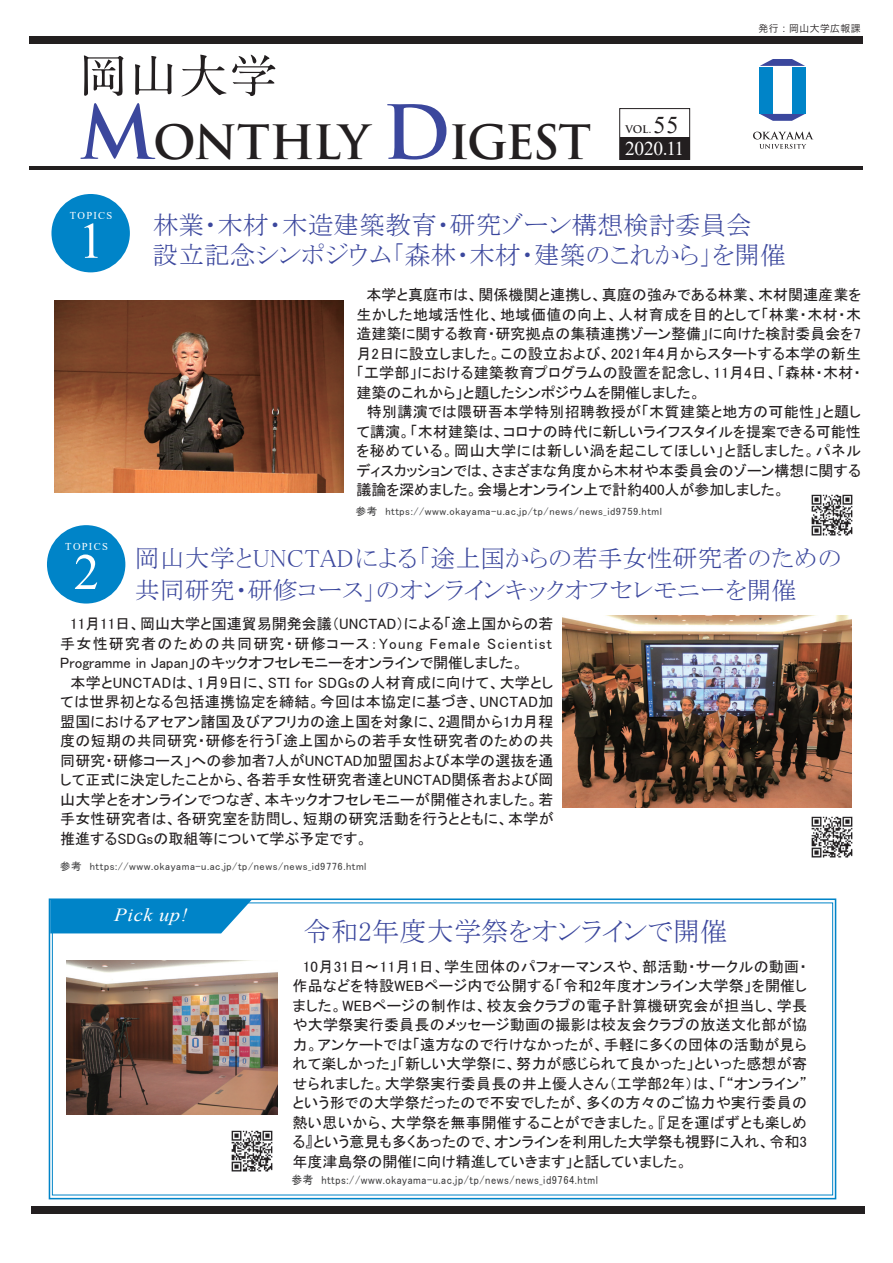
<style>
.page{position:relative;width:893px;height:1263px;background:#fff}
.page>*{position:absolute;margin:0;border:0;box-sizing:border-box;transform-origin:0 0}
.t1{font:51px "Times New Roman";color:#fff}
.t2{font:700 46.05px "Trajan Pro";letter-spacing:-.04em;color:#231f20}
.t3{font:27px "MS P Mincho";letter-spacing:.01em;color:#3b479d}
.t4{font:25.5px/30px "MS P Mincho";letter-spacing:.01em;color:#3b479d}
.t5{font:24.75px/31.5px "MS P Mincho";letter-spacing:.01em;color:#3b479d}
.t6{font:24px "Times New Roman";color:#231f20}
.t7{font:19.5px "Times New Roman";letter-spacing:-.01em;color:#fff}
.t8{font:italic 18.6px "Times New Roman";letter-spacing:.03em;color:#fff;scale:1.11 1}
.t9{font:15px/19.5px "MS P Gothic";letter-spacing:.01em;color:#231f20}
.t10{font:11.7px "MS P Gothic";letter-spacing:.05em;color:#3e3e3f;scale:.9 1}
.t11{font:10.5px "MS P Gothic";letter-spacing:.05em;color:#3e3e3f}
.t12{font:10.5px "Times New Roman";letter-spacing:.125em;color:#fff}
.t13{font:700 10.35px "Trajan Pro";color:#231f20}
.t14{font:9.75px "Hira Kaku Pro W3";letter-spacing:.055em;color:#231f20}
.s1{font-size:72.45px;color:#3b479d}
</style>
<div class="page">
<div style="left:31px;top:1206px;width:834px;height:8px;background:#231f20"></div>
<div style="left:30px;top:36px;width:833px;height:8px;background:#231f20"></div>
<hr style="left:30px;top:167px;width:833px;height:3px;background:#231f20">
<svg style="left:760px;top:59px;width:45px;height:7px"></svg>
<svg style="left:760px;top:114px;width:45px;height:7px"></svg>
<div style="left:792px;top:67px;width:13px;height:47px;background:#0084c8"></div>
<div style="left:760px;top:67px;width:13px;height:47px;background:#0084c8"></div>
<svg style="left:753px;top:132px;width:60px;height:17px"></svg>
<div style="left:620px;top:137px;width:70px;height:22px;background:#231f20"></div>
<div style="left:619px;top:108px;width:71px;height:52px;border:1px solid #231f20"></div>
<div style="left:51px;top:194px;width:79px;height:78px;background:#0084c8;border-radius:50%"></div>
<svg style="left:84px;top:55px;width:39px;height:41px"></svg>
<svg style="left:135px;top:56px;width:37px;height:39px"></svg>
<svg style="left:181px;top:55px;width:45px;height:41px"></svg>
<svg style="left:232px;top:54px;width:43px;height:42px"></svg>
<div style="left:47px;top:525px;width:78px;height:78px;background:#0084c8;border-radius:50%"></div>
<div style="left:49px;top:898px;width:787px;height:301px;border:2px solid #0084c8"></div>
<svg style="left:50px;top:900px;width:202px;height:33px"></svg>
<img style="left:562px;top:615px;width:290px;height:193px">
<img style="left:54px;top:300px;width:289px;height:193px">
<img style="left:66px;top:960px;width:212px;height:154px">
<img style="left:231px;top:1130px;width:42px;height:42px">
<img style="left:811px;top:494px;width:42px;height:42px">
<img style="left:811px;top:816px;width:42px;height:42px">
<h2 class="t2" style="left:79px;top:113px;width:513px"><span class="s1">M</span>ONTHLY <span class="s1">D</span>IGEST</h2>
<h3 class="t6" style="left:654px;top:108px;width:26px">55</h3>
<p class="t13" style="left:626px;top:123px;width:27px">VOL.</p>
<h3 class="t7" style="left:625px;top:134px;width:61px">2020.11</h3>
<p class="t14" style="left:758px;top:20px;width:104px">発行 : 岡山大学広報課</p>
<p class="t12" style="left:70px;top:208px;width:44px">TOPICS</p>
<h1 class="t1" style="left:78px;top:205px;width:27px">1</h1>
<h3 class="t4" style="left:153px;top:210px;width:635px">林業・木材・木造建築教育・研究ゾーン構想検討委員会<br>設立記念シンポジウム「森林・木材・建築のこれから」を開催</h3>
<p class="t9" style="left:356px;top:285px;width:506px">　本学と真庭市は、関係機関と連携し、真庭の強みである林業、木材関連産業を生かした地域活性化、地域価値の向上、人材育成を目的として「林業・木材・木造建築に関する教育・研究拠点の集積連携ゾーン整備」に向けた検討委員会を7月2日に設立しました。この設立および、2021年4月からスタートする本学の新生「工学部」における建築教育プログラムの設置を記念し、11月4日、「森林・木材・建築のこれから」と題したシンポジウムを開催しました。<br>　特別講演では隈研吾本学特別招聘教授が「木質建築と地方の可能性」と題して講演。「木材建築は、コロナの時代に新しいライフスタイルを提案できる可能性を秘めている。岡山大学には新しい渦を起こしてほしい」と話しました。パネルディスカッションでは、さまざまな角度から木材や本委員会のゾーン構想に関する議論を深めました。会場とオンライン上で計約400人が参加しました。</p>
<p class="t11" style="left:356px;top:506px;width:308px">参考　https://www.okayama-u.ac.jp/tp/news/news_id9759.html</p>
<p class="t12" style="left:65px;top:539px;width:44px">TOPICS</p>
<h3 class="t5" style="left:135px;top:543px;width:708px">岡山大学とUNCTADによる「途上国からの若手女性研究者のための共同研究・研修コース」のオンラインキックオフセレモニーを開催</h3>
<p class="t9" style="left:60px;top:614px;width:495px">　11月11日、岡山大学と国連貿易開発会議（UNCTAD）による「途上国からの若手女性研究者のための共同研究・研修コース：Young Female Scientist Programme in Japan」のキックオフセレモニーをオンラインで開催しました。<br>　本学とUNCTADは、1月9日に、STI for SDGsの人材育成に向けて、大学としては世界初となる包括連携協定を締結。今回は本協定に基づき、UNCTAD加盟国におけるアセアン諸国及びアフリカの途上国を対象に、2週間から1カ月程度の短期の共同研究・研修を行う「途上国からの若手女性研究者のための共同研究・研修コース」への参加者7人がUNCTAD加盟国および本学の選抜を通して正式に決定したことから、各若手女性研究者達とUNCTAD関係者および岡山大学とをオンラインでつなぎ、本キックオフセレモニーが開催されました。若手女性研究者は、各研究室を訪問し、短期の研究活動を行うとともに、本学が推進するSDGsの取組等について学ぶ予定です。</p>
<h1 class="t1" style="left:74px;top:536px;width:27px">2</h1>
<p class="t11" style="left:60px;top:861px;width:308px">参考　https://www.okayama-u.ac.jp/tp/news/news_id9776.html</p>
<p class="t8" style="left:114px;top:902px;width:68px">Pick up!</p>
<h3 class="t3" style="left:304px;top:917px;width:425px">令和2年度大学祭をオンラインで開催</h3>
<p class="t9" style="left:292px;top:956px;width:516px;text-align:justify">　10月31日～11月1日、学生団体のパフォーマンスや、部活動・サークルの動画・作品などを特設WEBページ内で公開する「令和2年度オンライン大学祭」を開催しました。WEBページの制作は、校友会クラブの電子計算機研究会が担当し、学長や大学祭実行委員長のメッセージ動画の撮影は校友会クラブの放送文化部が協力。アンケートでは「遠方なので行けなかったが、手軽に多くの団体の活動が見られて楽しかった」「新しい大学祭に、努力が感じられて良かった」といった感想が寄せられました。大学祭実行委員長の井上優人さん（工学部2年）は、「“オンライン”という形での大学祭だったので不安でしたが、多くの方々のご協力や実行委員の熱い思いから、大学祭を無事開催することができました。『足を運ばずとも楽しめる』という意見も多くあったので、オンラインを利用した大学祭も視野に入れ、令和3年度津島祭の開催に向け精進していきます」と話していました。</p>
<p class="t10" style="left:292px;top:1174px;width:342px">参考　https://www.okayama-u.ac.jp/tp/news/news_id9764.html</p>
</div>
